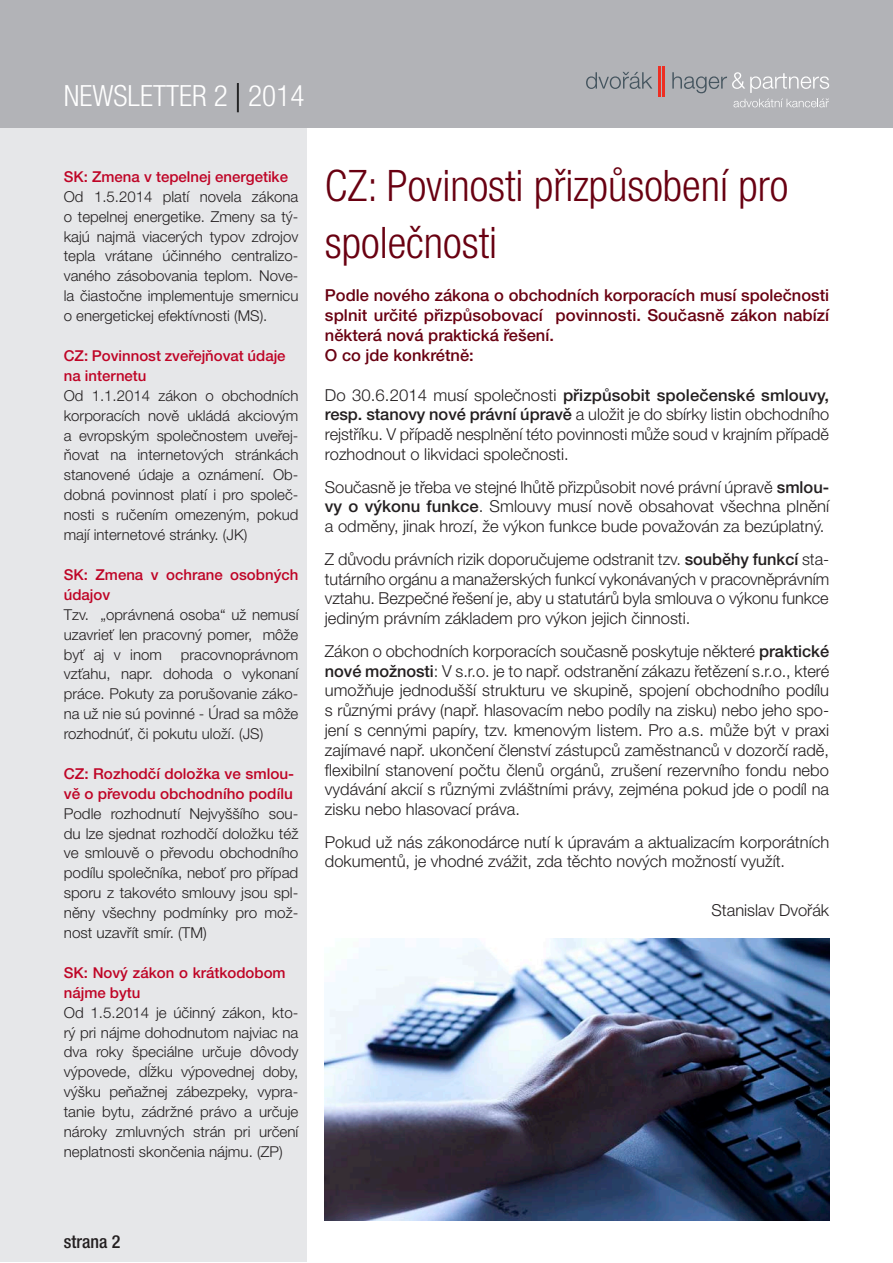
<style>
.page{position:relative;width:893px;height:1263px;background:#fff}
.page>*{position:absolute;margin:0;border:0;box-sizing:border-box;transform-origin:0 0}
.Podtitulek{font:300 condensed 43.5px/57px "Helvetica Neue LT Pro";color:#690011}
.t1{font:300 condensed 29.25px "Helvetica Neue LT Pro";color:#fff}
.t2{font:500 condensed 18px "Helvetica Neue LT Pro";color:#231f20}
.body_text{font:300 16.5px/19.8px "Helvetica Neue LT Pro";color:#231f20;text-align:justify}
.mezititulek{font:500 16.5px/20px "Helvetica Neue LT Pro";color:#690011;text-align:justify}
.Splitter_Text{font:300 15px/20px "Helvetica Neue LT Pro";color:#231f20;text-align:justify}
.editorial{font:300 15px/20px "Helvetica Neue LT Pro";color:#231f20;text-align:justify}
.Splitter_Überschrift{font:500 15px/20px "Helvetica Neue LT Pro";color:#bf0426}
.s1{font-stretch:normal;color:#000}
.s2{font-weight:500}
</style>
<div class="page">
<div style="left:0;top:0;width:306px;height:1262px;background:#e6e7e9"></div>
<div style="left:0;top:0;width:893px;height:128px;background:#b2b3b7"></div>
<svg style="left:586px;top:72px;width:66px;height:17px"></svg>
<svg style="left:672px;top:72px;width:157px;height:21px"></svg>
<hr style="left:658px;top:66px;width:3px;height:30px;background:#ee2e22">
<hr style="left:663px;top:66px;width:2px;height:30px;background:#ee2e22">
<svg style="left:733px;top:99px;width:96px;height:8px"></svg>
<img style="left:325px;top:938px;width:504px;height:282px">
<p class="t1" style="left:64px;top:79px;width:242px">NEWSLETTER 2 <span class="s1">|</span> 2014</p>
<p class="Splitter_Überschrift" style="left:64px;top:166px;width:226px">SK: Zmena v tepelnej energetike</p>
<p class="Splitter_Text" style="left:64px;top:186px;width:236px">Od 1.5.2014 platí novela zákona o tepelnej energetike. Zmeny sa tý&shy;kajú najmä viacerých typov zdrojov tepla vrátane účinného centralizo&shy;vaného zásobovania teplom. Nove&shy;la čiastočne implementuje smernicu o energetickej efektívnosti (MS).</p>
<p class="Splitter_Überschrift" style="left:64px;top:345px;width:223px">CZ: Povinnost zveřejňovat údaje na internetu</p>
<p class="editorial" style="left:64px;top:385px;width:236px">Od 1.1.2014 zákon o obchodních korporacích nově ukládá akciovým a evropským společnostem uveřej&shy;ňovat na internetových stránkách stanovené údaje a oznámení. Ob&shy;dobná povinnost platí i pro společ&shy;nosti s ručením omezeným, pokud mají internetové stránky. (JK)</p>
<p class="Splitter_Überschrift" style="left:64px;top:564px;width:236px">SK: Zmena v ochrane osobných údajov</p>
<p class="Splitter_Text" style="left:64px;top:604px;width:236px">Tzv. „oprávnená osoba“ už nemusí uzavrieť len pracovný pomer, môže byť aj v inom</p>
<p class="Splitter_Text" style="left:64px;top:644px;width:236px;text-indent:117px">pracovnoprávnom vzťahu, napr. dohoda o vykonaní práce. Pokuty za porušovanie záko&shy;na už nie sú povinné - Úrad sa môže rozhodnúť, či pokutu uloží. (JS)</p>
<p class="Splitter_Überschrift" style="left:64px;top:763px;width:232px">CZ: Rozhodčí doložka ve smlou&shy;vě o převodu obchodního podílu</p>
<p class="Splitter_Text" style="left:64px;top:803px;width:236px">Podle rozhodnutí Nejvyššího sou&shy;du lze sjednat rozhodčí doložku též ve smlouvě o převodu obchodního podílu společníka, neboť pro případ sporu z takovéto smlouvy jsou spl&shy;něny všechny podmínky pro mož&shy;nost uzavřít smír. (TM)</p>
<p class="Splitter_Überschrift" style="left:64px;top:962px;width:223px">SK: Nový zákon o krátkodobom nájme bytu</p>
<p class="Splitter_Text" style="left:64px;top:1002px;width:236px">Od 1.5.2014 je účinný zákon, kto&shy;rý pri nájme dohodnutom najviac na dva roky špeciálne určuje dôvody výpovede, dĺžku výpovednej doby, výšku peňažnej zábezpeky, vypra&shy;tanie bytu, zádržné právo a určuje nároky zmluvných strán pri určení neplatnosti skončenia nájmu. (ZP)</p>
<p class="Podtitulek" style="left:325px;top:157px;width:465px">CZ: Povinosti přizpůsobení pro společnosti</p>
<p class="mezititulek" style="left:325px;top:285px;width:506px">Podle nového zákona o obchodních korporacích musí společnosti splnit určité přizpůsobovací povinnosti. Současně zákon nabízí některá nová praktická řešení.</p>
<p class="mezititulek" style="left:325px;top:345px;width:150px">O co jde konkrétně:</p>
<p class="body_text" style="left:325px;top:384px;width:506px">Do 30.6.2014 musí společnosti <span class="s2">přizpůsobit společenské smlouvy, resp. stanovy nové právní úpravě</span> a uložit je do sbírky listin obchodního rejstříku. V případě nesplnění této povinnosti může soud v krajním případě rozhodnout o likvidaci společnosti.</p>
<p class="body_text" style="left:325px;top:476px;width:506px">Současně je třeba ve stejné lhůtě přizpůsobit nové právní úpravě <span class="s2">smlou&shy;vy o výkonu funkce</span>. Smlouvy musí nově obsahovat všechna plnění a odměny, jinak hrozí, že výkon funkce bude považován za bezúplatný.</p>
<p class="body_text" style="left:325px;top:549px;width:506px">Z důvodu právních rizik doporučujeme odstranit tzv. <span class="s2">souběhy funkcí</span> sta&shy;tutárního orgánu a manažerských funkcí vykonávaných v pracovněprávním vztahu. Bezpečné řešení je, aby u statutárů byla smlouva o výkonu funkce jediným právním základem pro výkon jejich činnosti.</p>
<p class="body_text" style="left:325px;top:641px;width:506px">Zákon o obchodních korporacích současně poskytuje některé <span class="s2">praktické nové možnosti</span>: V s.r.o. je to např. odstranění zákazu řetězení s.r.o., které umožňuje jednodušší strukturu ve skupině, spojení obchodního podílu s různými právy (např. hlasovacím nebo podíly na zisku) nebo jeho spo&shy;jení s cennými papíry, tzv. kmenovým listem. Pro a.s. může být v praxi zajímavé např. ukončení členství zástupců zaměstnanců v dozorčí radě, flexibilní stanovení počtu členů orgánů, zrušení rezervního fondu nebo vydávání akcií s různými zvláštními právy, zejména pokud jde o podíl na zisku nebo hlasovací práva.</p>
<p class="body_text" style="left:325px;top:831px;width:506px">Pokud už nás zákonodárce nutí k úpravám a aktualizacím korporátních dokumentů, je vhodné zvážit, zda těchto nových možností využít.</p>
<p class="body_text" style="left:711px;top:899px;width:119px">Stanislav Dvořák</p>
<p class="t2" style="left:64px;top:1231px;width:58px">strana 2</p>
</div>
